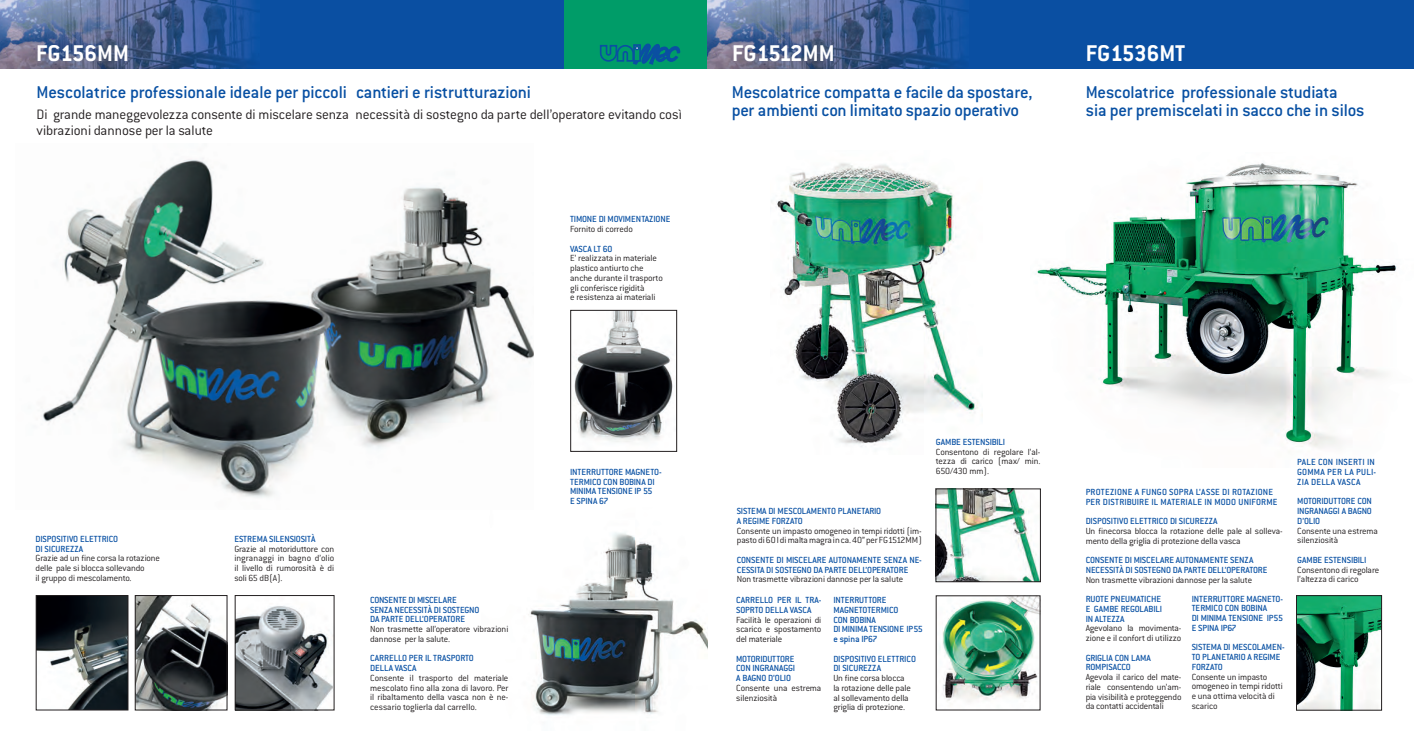
<style>
.page{position:relative;width:1414px;height:740px;background:#fff}
.page>*{position:absolute;margin:0;border:0;box-sizing:border-box;transform-origin:0 0}
.t1{font:700 25px "Conduit ITC";color:#fff}
.t2{font:500 18.75px "Conduit ITC";letter-spacing:-.01em;color:#0850a3}
.t3{font:300 15px "Conduit ITC";letter-spacing:-.01em;color:#231f20}
.t4{font:300 9.75px/9.8px "Conduit ITC";letter-spacing:-.015em;color:#231f20}
.t5{font:500 9.75px/9.8px "Conduit ITC";color:#0850a3}
.t6{font:500 9.75px "Conduit ITC";letter-spacing:-.025em;color:#0850a3}
.t7{font:500 9.75px/9.8px "Conduit ITC";letter-spacing:.025em;color:#0850a3}
.t8{font:500 9.75px "Conduit ITC";letter-spacing:.02em;color:#0850a3}
.t9{font:500 9.75px/9.8px "Conduit ITC";letter-spacing:-.02em;color:#0850a3}
</style>
<div class="page">
<img style="left:38px;top:597px;width:88px;height:111px">
<div style="left:36px;top:595px;width:92px;height:115px;border:1px solid #231f20"></div>
<img style="left:137px;top:597px;width:88px;height:111px">
<div style="left:135px;top:595px;width:92px;height:115px;border:1px solid #231f20"></div>
<img style="left:237px;top:606px;width:95px;height:102px">
<div style="left:235px;top:595px;width:99px;height:115px;border:1px solid #231f20"></div>
<img style="left:574px;top:312px;width:99px;height:130px">
<div style="left:570px;top:310px;width:106px;height:142px;border:1px solid #231f20"></div>
<img style="left:528px;top:532px;width:179px;height:184px">
<img style="left:42px;top:158px;width:491px;height:340px">
<img style="left:1035px;top:163px;width:362px;height:285px">
<img style="left:1298px;top:597px;width:81px;height:111px">
<div style="left:1296px;top:595px;width:85px;height:115px;border:1px solid #231f20"></div>
<div style="left:157px;top:0;width:550px;height:69px;background:#0a4fa2"></div>
<img style="left:0;top:0;width:254px;height:69px">
<img style="left:939px;top:598px;width:99px;height:104px">
<div style="left:564px;top:0;width:143px;height:69px;background:#009c68"></div>
<svg style="left:599px;top:43px;width:81px;height:21px"></svg>
<div style="left:866px;top:0;width:547px;height:69px;background:#0a4fa2"></div>
<img style="left:707px;top:0;width:256px;height:69px">
<img style="left:771px;top:163px;width:207px;height:284px">
<img style="left:937px;top:491px;width:101px;height:89px">
<div style="left:935px;top:489px;width:105px;height:93px;border:1px solid #231f20"></div>
<p class="t1" style="left:36px;top:39px;width:95px">FG156MM</p>
<p class="t1" style="left:732px;top:39px;width:104px">FG1512MM</p>
<p class="t1" style="left:1085px;top:39px;width:101px">FG1536MT</p>
<p class="t2" style="left:37px;top:82px;width:496px">Mescolatrice professionale ideale per piccoli cantieri e ristrutturazioni</p>
<p class="t3" style="left:37px;top:106px;width:646px">Di grande maneggevolezza consente di miscelare senza necessità di sostegno da parte dell’operatore evitando così</p>
<p class="t3" style="left:37px;top:123px;width:178px">vibrazioni dannose per la salute</p>
<p class="t2" style="left:732px;top:82px;width:302px">Mescolatrice compatta e facile da spostare,</p>
<p class="t2" style="left:732px;top:99px;width:289px">per ambienti con limitato spazio operativo</p>
<p class="t2" style="left:1085px;top:82px;width:253px">Mescolatrice professionale studiata</p>
<p class="t2" style="left:1085px;top:99px;width:280px">sia per premiscelati in sacco che in silos</p>
<p class="t5" style="left:36px;top:534px;width:84px">DISPOSITIVO ELETTRICO</p>
<p class="t5" style="left:36px;top:544px;width:49px">DI SICUREZZA</p>
<p class="t4" style="left:36px;top:553px;width:126px">Grazie ad un fine corsa la rotazione delle pale si blocca sollevando</p>
<p class="t4" style="left:36px;top:573px;width:98px">il gruppo di mescolamento.</p>
<p class="t5" style="left:570px;top:214px;width:102px">TIMONE DI MOVIMENTAZIONE</p>
<p class="t4" style="left:570px;top:224px;width:64px">Fornito di corredo</p>
<p class="t5" style="left:570px;top:244px;width:44px">VASCA LT 60</p>
<p class="t4" style="left:570px;top:253px;width:88px">E’ realizzata in materiale plastico antiurto che</p>
<p class="t4" style="left:570px;top:273px;width:94px">anche durante il trasporto</p>
<p class="t4" style="left:570px;top:283px;width:76px">gli conferisce rigidità</p>
<p class="t4" style="left:570px;top:292px;width:87px">e resistenza ai materiali</p>
<p class="t5" style="left:234px;top:534px;width:83px">ESTREMA SILENSIOSITÀ</p>
<p class="t4" style="left:234px;top:544px;width:101px;text-align:justify">Grazie al motoriduttore con ingranaggi in bagno d’olio il livello di rumorosità è di soli 65 dB(A).</p>
<p class="t5" style="left:370px;top:595px;width:88px">CONSENTE DI MISCELARE</p>
<p class="t5" style="left:370px;top:604px;width:111px">SENZA NECESSITÀ DI SOSTEGNO</p>
<p class="t5" style="left:370px;top:614px;width:96px">DA PARTE DELL’OPERATORE</p>
<p class="t4" style="left:370px;top:624px;width:140px">Non trasmette all’operatore vibrazioni dannose per la salute.</p>
<p class="t5" style="left:370px;top:653px;width:105px">CARRELLO PER IL TRASPORTO</p>
<p class="t5" style="left:370px;top:663px;width:48px">DELLA VASCA</p>
<p class="t4" style="left:370px;top:673px;width:140px;text-align:justify">Consente il trasporto del materiale mescolato fino alla zona di lavoro. Per il ribaltamento della vasca non è ne&shy;cessario toglierla dal carrello.</p>
<p class="t5" style="left:570px;top:467px;width:93px">INTERRUTTORE MAGNETO-<br>TERMICO CON BOBINA DI<br>MINIMA TENSIONE IP 55</p>
<p class="t5" style="left:570px;top:496px;width:40px">E SPINA 67</p>
<p class="t5" style="left:736px;top:506px;width:146px">SISTEMA DI MESCOLAMENTO PLANETARIO</p>
<p class="t5" style="left:736px;top:516px;width:67px">A REGIME FORZATO</p>
<p class="t4" style="left:736px;top:526px;width:186px">Consente un impasto omogeneo in tempi ridotti (im&shy;pasto di 60 l di malta magra in ca. 40” per FG1512MM)</p>
<p class="t5" style="left:736px;top:555px;width:186px">CONSENTE DI MISCELARE AUTONAMENTE SENZA NE-<br>CESSITA DI SOSTEGNO DA PARTE DELL’OPERATORE</p>
<p class="t4" style="left:736px;top:574px;width:168px">Non trasmette vibrazioni dannose per la salute</p>
<p class="t5" style="left:736px;top:595px;width:87px">CARRELLO PER IL TRA-<br>SOPRTO DELLA VASCA</p>
<p class="t4" style="left:736px;top:615px;width:87px;text-align:justify">Facilità le operazioni di scarico e spostamento del materiale</p>
<p class="t5" style="left:736px;top:653px;width:60px">MOTORIDUTTORE</p>
<p class="t6" style="left:736px;top:663px;width:60px">CON INGRANAGGI</p>
<p class="t6" style="left:736px;top:672px;width:56px">A BAGNO D’OLIO</p>
<p class="t4" style="left:736px;top:683px;width:87px">Consente una estrema silenziosità</p>
<p class="t5" style="left:833px;top:595px;width:55px">INTERRUTTORE</p>
<p class="t5" style="left:833px;top:605px;width:67px">MAGNETOTERMICO</p>
<p class="t6" style="left:833px;top:614px;width:44px">CON BOBINA</p>
<p class="t9" style="left:833px;top:624px;width:91px">DI MINIMA TENSIONE IP55 e spina IP67</p>
<p class="t5" style="left:833px;top:653px;width:84px">DISPOSITIVO ELETTRICO</p>
<p class="t5" style="left:833px;top:663px;width:49px">DI SICUREZZA</p>
<p class="t4" style="left:833px;top:673px;width:79px">Un fine corsa blocca la rotazione delle pale al sollevamento della griglia di protezione.</p>
<p class="t5" style="left:935px;top:437px;width:71px">GAMBE ESTENSIBILI</p>
<p class="t4" style="left:935px;top:447px;width:106px;text-align:justify">Consentono di regolare l’al&shy;tezza di carico (max/ min.<br>650/430 mm).</p>
<p class="t8" style="left:1085px;top:486px;width:189px">PROTEZIONE A FUNGO SOPRA L’ASSE DI ROTAZIONE</p>
<p class="t5" style="left:1085px;top:497px;width:193px">PER DISTRIBUIRE IL MATERIALE IN MODO UNIFORME</p>
<p class="t5" style="left:1085px;top:516px;width:133px">DISPOSITIVO ELETTRICO DI SICUREZZA</p>
<p class="t4" style="left:1085px;top:526px;width:199px">Un finecorsa blocca la rotazione delle pale al solleva&shy;mento della griglia di protezione della vasca</p>
<p class="t5" style="left:1085px;top:555px;width:169px">CONSENTE DI MISCELARE AUTONAMENTE SENZA</p>
<p class="t5" style="left:1085px;top:565px;width:183px">NECESSITÀ DI SOSTEGNO DA PARTE DELL’OPERATORE</p>
<p class="t4" style="left:1085px;top:575px;width:168px">Non trasmette vibrazioni dannose per la salute</p>
<p class="t5" style="left:1085px;top:594px;width:77px">RUOTE PNEUMATICHE</p>
<p class="t5" style="left:1085px;top:604px;width:78px">E GAMBE REGOLABILI</p>
<p class="t5" style="left:1085px;top:614px;width:40px">IN ALTEZZA</p>
<p class="t4" style="left:1085px;top:623px;width:97px">Agevolano la movimenta&shy;zione e il confort di utilizzo</p>
<p class="t5" style="left:1085px;top:653px;width:67px">GRIGLIA CON LAMA</p>
<p class="t5" style="left:1085px;top:662px;width:47px">ROMPISACCO</p>
<p class="t4" style="left:1085px;top:672px;width:97px;text-align:justify">Agevola il carico del mate&shy;riale consentendo un’am&shy;pia visibilità e proteggendo da contatti accidentali</p>
<p class="t5" style="left:1191px;top:594px;width:93px">INTERRUTTORE MAGNETO-<br>TERMICO CON BOBINA</p>
<p class="t6" style="left:1191px;top:612px;width:93px">DI MINIMA TENSIONE IP55</p>
<p class="t5" style="left:1191px;top:623px;width:46px">E SPINA IP67</p>
<p class="t5" style="left:1191px;top:642px;width:94px">SISTEMA DI MESCOLAMEN-<br>TO PLANETARIO A REGIME<br>FORZATO</p>
<p class="t4" style="left:1191px;top:672px;width:93px">Consente un impasto omogeneo in tempi ridotti e una ottima velocità di scarico</p>
<p class="t7" style="left:1296px;top:457px;width:80px">PALE CON INSERTI IN<br>GOMMA PER LA PULI-<br>ZIA DELLA VASCA</p>
<p class="t5" style="left:1296px;top:496px;width:76px;text-align:justify">MOTORIDUTTORE CON INGRANAGGI A BAGNO D’OLIO</p>
<p class="t4" style="left:1296px;top:526px;width:82px">Consente una estrema silenziosità</p>
<p class="t5" style="left:1296px;top:555px;width:71px">GAMBE ESTENSIBILI</p>
<p class="t4" style="left:1296px;top:565px;width:84px">Consentono di regolare l’altezza di carico</p>
</div>
